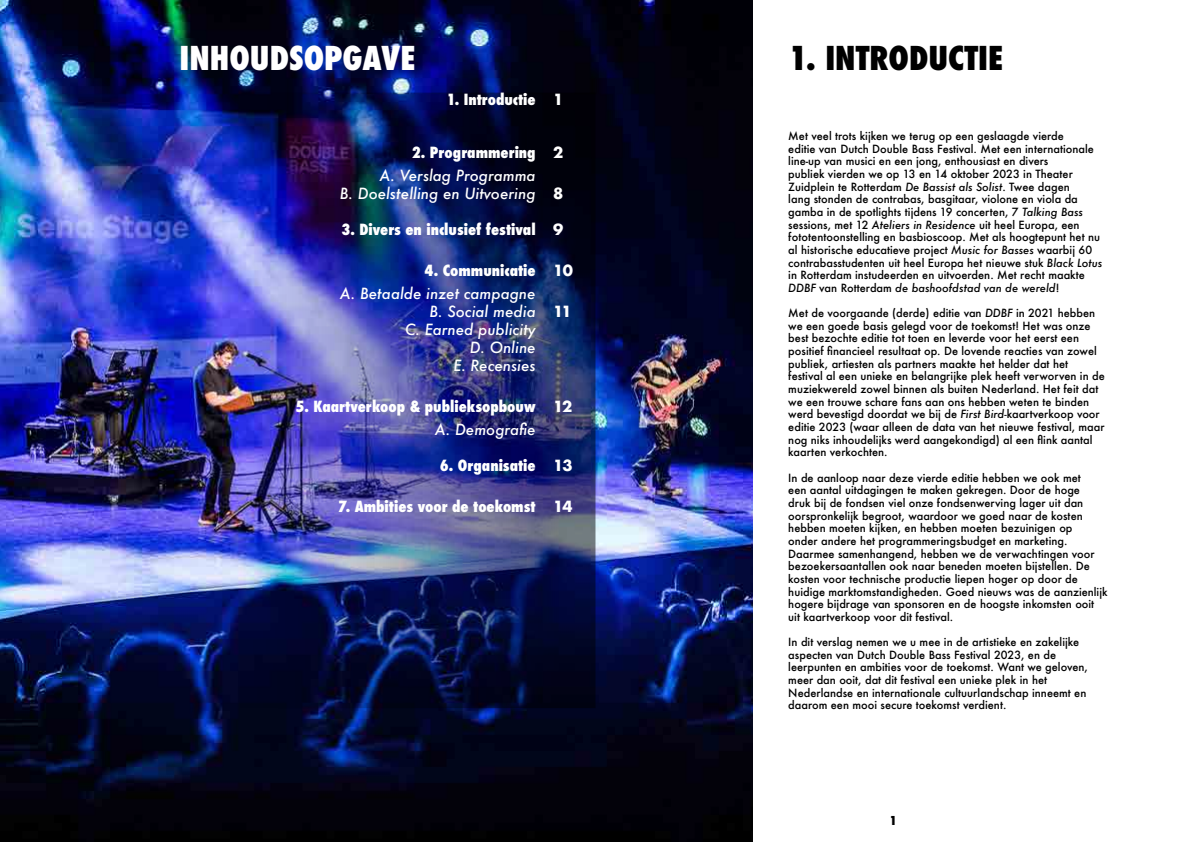
<style>
.page{position:relative;width:1191px;height:842px;background:#fff}
.page>*{position:absolute;margin:0;border:0;box-sizing:border-box;transform-origin:0 0}
.t1{font:800 condensed 32px "Futura";color:#fff}
.t2{font:800 condensed 32px "Futura";color:#000}
.t3{font:800 condensed 15px "Futura";color:#fff}
.t4{font:italic 500 15px/18px "Futura";color:#fff;text-align:right}
.t5{font:700 15px "Futura";letter-spacing:-.06em;color:#fff}
.t6{font:800 condensed 12px "Futura";color:#000}
.t7{font:500 11px/12.6px "Futura";color:#000}
.s1{font-style:italic}
</style>
<div class="page">
<img style="left:0;top:0;width:753px;height:842px">
<img style="left:237px;top:95px;width:356px;height:611px">
<h1 class="t1" style="left:180px;top:37px;width:237px">INHOUDSOPGAVE</h1>
<h1 class="t2" style="left:788px;top:37px;width:216px">1. INTRODUCTIE</h1>
<h2 class="t3" style="left:446px;top:89px;width:91px">1. Introductie</h2>
<h2 class="t5" style="left:553px;top:89px;width:12px">1</h2>
<h2 class="t3" style="left:412px;top:142px;width:125px">2. Programmering</h2>
<h2 class="t4" style="left:340px;top:166px;width:197px">A. Verslag Programma<br>B. Doelstelling en Uitvoering</h2>
<h2 class="t3" style="left:341px;top:219px;width:196px">3. Divers en inclusief festival</h2>
<h2 class="t3" style="left:424px;top:260px;width:112px">4. Communicatie</h2>
<h2 class="t4" style="left:340px;top:284px;width:197px">A. Betaalde inzet campagne<br>B. Social media<br>C. Earned publicity<br>D. Online<br>E. Recensies</h2>
<h2 class="t3" style="left:295px;top:396px;width:242px">5. Kaartverkoop &amp; publieksopbouw</h2>
<h2 class="t4" style="left:435px;top:420px;width:102px">A. Demografie</h2>
<h2 class="t3" style="left:440px;top:455px;width:97px">6. Organisatie</h2>
<h2 class="t3" style="left:338px;top:496px;width:199px">7. Ambities voor de toekomst</h2>
<h2 class="t5" style="left:553px;top:142px;width:12px">2</h2>
<h2 class="t5" style="left:553px;top:183px;width:12px">8</h2>
<h2 class="t5" style="left:553px;top:219px;width:12px">9</h2>
<h2 class="t5" style="left:553px;top:260px;width:21px">10</h2>
<h2 class="t5" style="left:553px;top:301px;width:20px">11</h2>
<h2 class="t5" style="left:553px;top:396px;width:21px">12</h2>
<h2 class="t5" style="left:553px;top:455px;width:21px">13</h2>
<h2 class="t5" style="left:553px;top:496px;width:21px">14</h2>
<p class="t7" style="left:788px;top:130px;width:315px">Met veel trots kijken we terug op een geslaagde vierde<br>editie van Dutch Double Bass Festival<span class="s1">.</span> Met een internationale line-up van musici en een jong, enthousiast en divers<br>publiek vierden we op 13 en 14 oktober 2023 in Theater Zuidplein te Rotterdam <span class="s1">De Bassist als Solist</span>. Twee dagen<br>lang stonden de contrabas, basgitaar, violone en viola da gamba in de spotlights tijdens 19 concerten, 7 <span class="s1">Talking Bass </span>sessions, met 12 <span class="s1">Ateliers in Residence</span> uit heel Europa, een fototentoonstelling en basbioscoop. Met als hoogtepunt het nu al historische educatieve project <span class="s1">Music for Basses</span> waarbij 60 contrabasstudenten uit heel Europa het nieuwe stuk <span class="s1">Black Lotus </span>in Rotterdam instudeerden en uitvoerden. Met recht maakte <span class="s1">DDBF</span> van Rotterdam <span class="s1">de bashoofdstad van de wereld</span>!</p>
<p class="t7" style="left:788px;top:307px;width:318px">Met de voorgaande (derde) editie van <span class="s1">DDBF</span> in 2021 hebben we een goede basis gelegd voor de toekomst! Het was onze best bezochte editie tot toen en leverde voor het eerst een positief financieel resultaat op. De lovende reacties van zowel publiek, artiesten als partners maakte het helder dat het festival al een unieke en belangrijke plek heeft verworven in de muziekwereld zowel binnen als buiten Nederland. Het feit dat we een trouwe schare fans aan ons hebben weten te binden werd bevestigd doordat we bij de <span class="s1">First Bird-</span>kaartverkoop voor editie 2023 (waar alleen de data van het nieuwe festival, maar nog niks inhoudelijks werd aangekondigd) al een flink aantal kaarten verkochten.</p>
<p class="t7" style="left:788px;top:471px;width:321px">In de aanloop naar deze vierde editie hebben we ook met<br>een aantal uitdagingen te maken gekregen. Door de hoge<br>druk bij de fondsen viel onze fondsenwerving lager uit dan oorspronkelijk begroot, waardoor we goed naar de kosten hebben moeten kijken, en hebben moeten bezuinigen op<br>onder andere het programmeringsbudget en marketing.<br>Daarmee samenhangend, hebben we de verwachtingen voor bezoekersaantallen ook naar beneden moeten bijstellen. De kosten voor technische productie liepen hoger op door de huidige marktomstandigheden. Goed nieuws was de aanzienlijk hogere bijdrage van sponsoren en de hoogste inkomsten ooit uit kaartverkoop voor dit festival.</p>
<p class="t7" style="left:788px;top:635px;width:301px">In dit verslag nemen we u mee in de artistieke en zakelijke aspecten van Dutch Double Bass Festival 2023, en de leerpunten en ambities voor de toekomst. Want we geloven, meer dan ooit, dat dit festival een unieke plek in het Nederlandse en internationale cultuurlandschap inneemt en daarom een mooi secure toekomst verdient.</p>
<p class="t6" style="left:889px;top:813px;width:9px">1</p>
</div>
